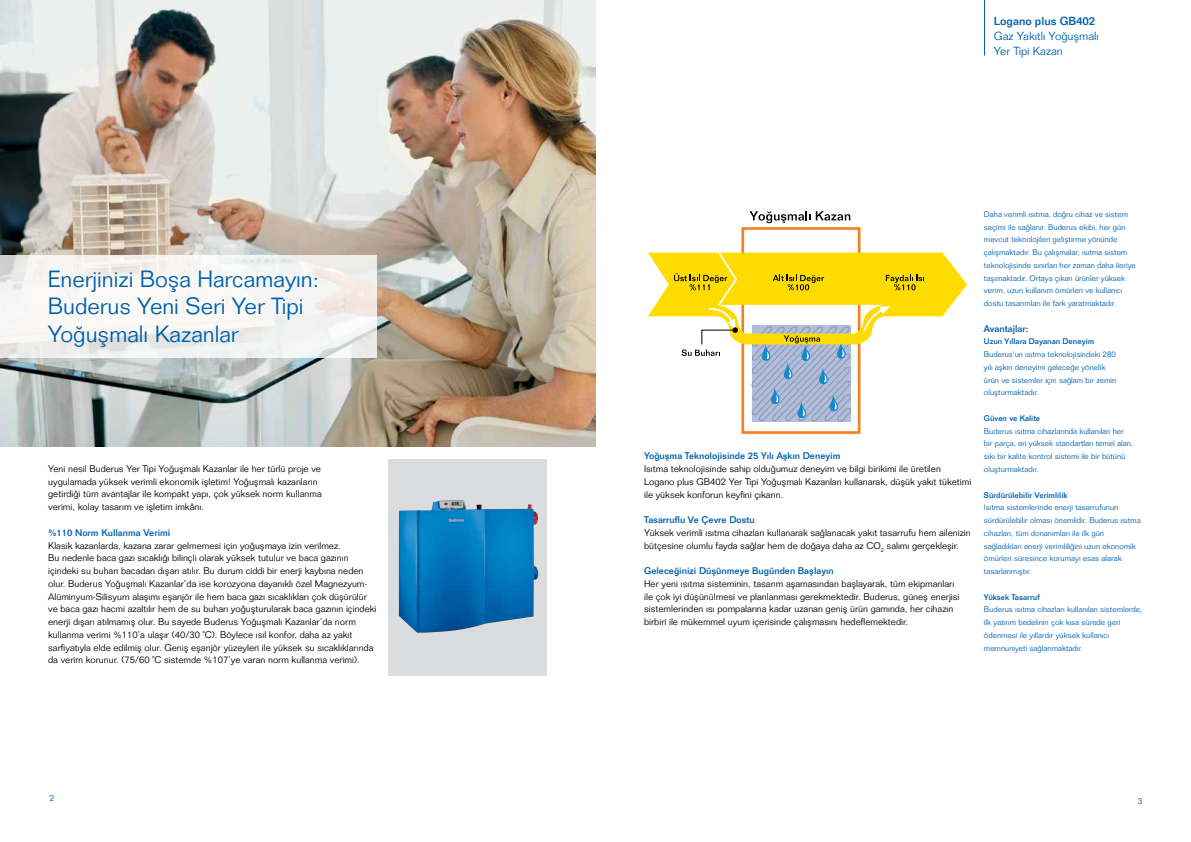
<style>
.page{position:relative;width:1191px;height:842px;background:#fff}
.page>*{position:absolute;margin:0;border:0;box-sizing:border-box;transform-origin:0 0}
.t1{font:300 23px/27.6px "Folio Std";color:#0060ae}
.t2{font:300 11.5px/15px "Folio Std";color:#0060ae}
.t3{font:500 11.5px "Folio Std";color:#0060ae}
.t4{font:300 9.5px/12.8px "Folio Std";color:#000}
.t5{font:500 9.5px "Folio Std";color:#0060ae}
.t6{font:300 8.5px "Folio Std";color:#0060ae}
.t7{font:300 8px/12.8px "Folio Std";color:#0060ae}
.t8{font:500 8px "Folio Std";color:#0060ae}
</style>
<div class="page">
<hr style="left:984px;top:0;width:1px;height:56px;background:#0060ae">
<img style="left:0;top:0;width:596px;height:446px">
<svg style="left:0;top:255px;width:377px;height:102px;fill:#f6f5f4"></svg>
<div style="left:741px;top:227px;width:119px;height:207px;border:3px solid #f5821f"></div>
<svg style="left:749px;top:211px;width:101px;height:12px"></svg>
<svg style="left:648px;top:253px;width:319px;height:169px"></svg>
<div style="left:388px;top:459px;width:159px;height:217px;background:#dbdcde"></div>
<img style="left:399px;top:500px;width:139px;height:133px">
<h1 class="t1" style="left:48px;top:265px;width:273px">Enerjinizi Boşa Harcamayın:<br>Buderus Yeni Seri Yer Tipi<br>Yoğuşmalı Kazanlar</h1>
<p class="t4" style="left:48px;top:462px;width:275px;line-height:12.5px">Yeni nesil Buderus Yer Tipi Yoğuşmalı Kazanlar ile her türlü proje ve uygulamada yüksek verimli ekonomik işletim! Yoğuşmalı kazanların getirdiği tüm avantajlar ile kompakt yapı, çok yüksek norm kullanma verimi, kolay tasarım ve işletim imkânı.</p>
<p class="t5" style="left:48px;top:527px;width:124px">%110 Norm Kullanma Verimi</p>
<p class="t4" style="left:48px;top:539px;width:330px">Klasik kazanlarda, kazana zarar gelmemesi için yoğuşmaya izin verilmez.<br>Bu nedenle baca gazı sıcaklığı bilinçli olarak yüksek tutulur ve baca gazının içindeki su buharı bacadan dışarı atılır. Bu durum ciddi bir enerji kaybına neden olur. Buderus Yoğuşmalı Kazanlar’da ise korozyona dayanıklı özel Magnezyum-Alüminyum-Silisyum alaşımı eşanjör ile hem baca gazı sıcaklıkları çok düşürülür ve baca gazı hacmi azaltılır hem de su buharı yoğuşturularak baca gazının içindeki enerji dışarı atılmamış olur. Bu sayede Buderus Yoğuşmalı Kazanlar’da norm kullanma verimi %110’a ulaşır (40/30 ˚C). Böylece ısıl konfor, daha az yakıt sarfiyatıyla elde edilmiş olur. Geniş eşanjör yüzeyleri ile yüksek su sıcaklıklarında da verim korunur. (75/60 ˚C sistemde %107’ye varan norm kullanma verimi).</p>
<p class="t6" style="left:50px;top:793px;width:6px">2</p>
<p class="t3" style="left:993px;top:14px;width:103px">Logano plus GB402</p>
<p class="t2" style="left:993px;top:29px;width:107px">Gaz Yakıtlı Yoğuşmalı<br>Yer Tipi Kazan</p>
<p class="t5" style="left:644px;top:450px;width:198px">Yoğuşma Teknolojisinde 25 Yılı Aşkın Deneyim</p>
<p class="t4" style="left:644px;top:462px;width:329px">Isıtma teknolojisinde sahip olduğumuz deneyim ve bilgi birikimi ile üretilen<br>Logano plus GB402 Yer Tipi Yoğuşmalı Kazanları kullanarak, düşük yakıt tüketimi ile yüksek konforun keyfini çıkarın.</p>
<p class="t5" style="left:644px;top:514px;width:112px">Tasarruflu Ve Çevre Dostu</p>
<p class="t4" style="left:644px;top:526px;width:328px">Yüksek verimli ısıtma cihazları kullanarak sağlanacak yakıt tasarrufu hem ailenizin bütçesine olumlu fayda sağlar hem de doğaya daha az CO<sub>2</sub> salımı gerçekleşir.</p>
<p class="t5" style="left:644px;top:565px;width:191px">Geleceğinizi Düşünmeye Bugünden Başlayın</p>
<p class="t4" style="left:644px;top:577px;width:317px">Her yeni ısıtma sisteminin, tasarım aşamasından başlayarak, tüm ekipmanları ile çok iyi düşünülmesi ve planlanması gerekmektedir. Buderus, güneş enerjisi sistemlerinden ısı pompalarına kadar uzanan geniş ürün gamında, her cihazın birbiri ile mükemmel uyum içerisinde çalışmasını hedeflemektedir.</p>
<p class="t7" style="left:984px;top:208px;width:153px">Daha verimli ısıtma, doğru cihaz ve sistem seçimi ile sağlanır. Buderus ekibi, her gün mevcut teknolojileri geliştirme yönünde çalışmaktadır. Bu çalışmalar, ısıtma sistem teknolojisinde sınırları her zaman daha ileriye taşımaktadır. Ortaya çıkan ürünler yüksek verim, uzun kullanım ömürleri ve kullanıcı dostu tasarımları ile fark yaratmaktadır.</p>
<p class="t5" style="left:984px;top:323px;width:46px">Avantajlar:</p>
<p class="t8" style="left:984px;top:337px;width:112px">Uzun Yıllara Dayanan Deneyim</p>
<p class="t7" style="left:984px;top:348px;width:134px">Buderus'un ısıtma teknolojisindeki 280 yılı aşkın deneyimi geleceğe yönelik ürün ve sistemler için sağlam bir zemin oluşturmaktadır.</p>
<p class="t8" style="left:984px;top:413px;width:58px">Güven ve Kalite</p>
<p class="t7" style="left:984px;top:424px;width:151px">Buderus ısıtma cihazlarında kullanılan her bir parça, en yüksek standartları temel alan, sıkı bir kalite kontrol sistemi ile bir bütünü oluşturmaktadır.</p>
<p class="t8" style="left:984px;top:490px;width:85px">Sürdürülebilir Verimlilik</p>
<p class="t7" style="left:984px;top:501px;width:158px">Isıtma sistemlerinde enerji tasarrufunun sürdürülebilir olması önemlidir. Buderus ısıtma cihazları, tüm donanımları ile ilk gün sağladıkları enerji verimliliğini uzun ekonomik ömürleri süresince korumayı esas alarak tasarlanmıştır.</p>
<p class="t8" style="left:984px;top:592px;width:57px">Yüksek Tasarruf</p>
<p class="t7" style="left:984px;top:603px;width:160px">Buderus ısıtma cihazları kullanılan sistemlerde, ilk yatırım bedelinin çok kısa sürede geri ödenmesi ile yıllardır yüksek kullanıcı memnuniyeti sağlanmaktadır.</p>
<p class="t6" style="left:1137px;top:795px;width:6px">3</p>
</div>
